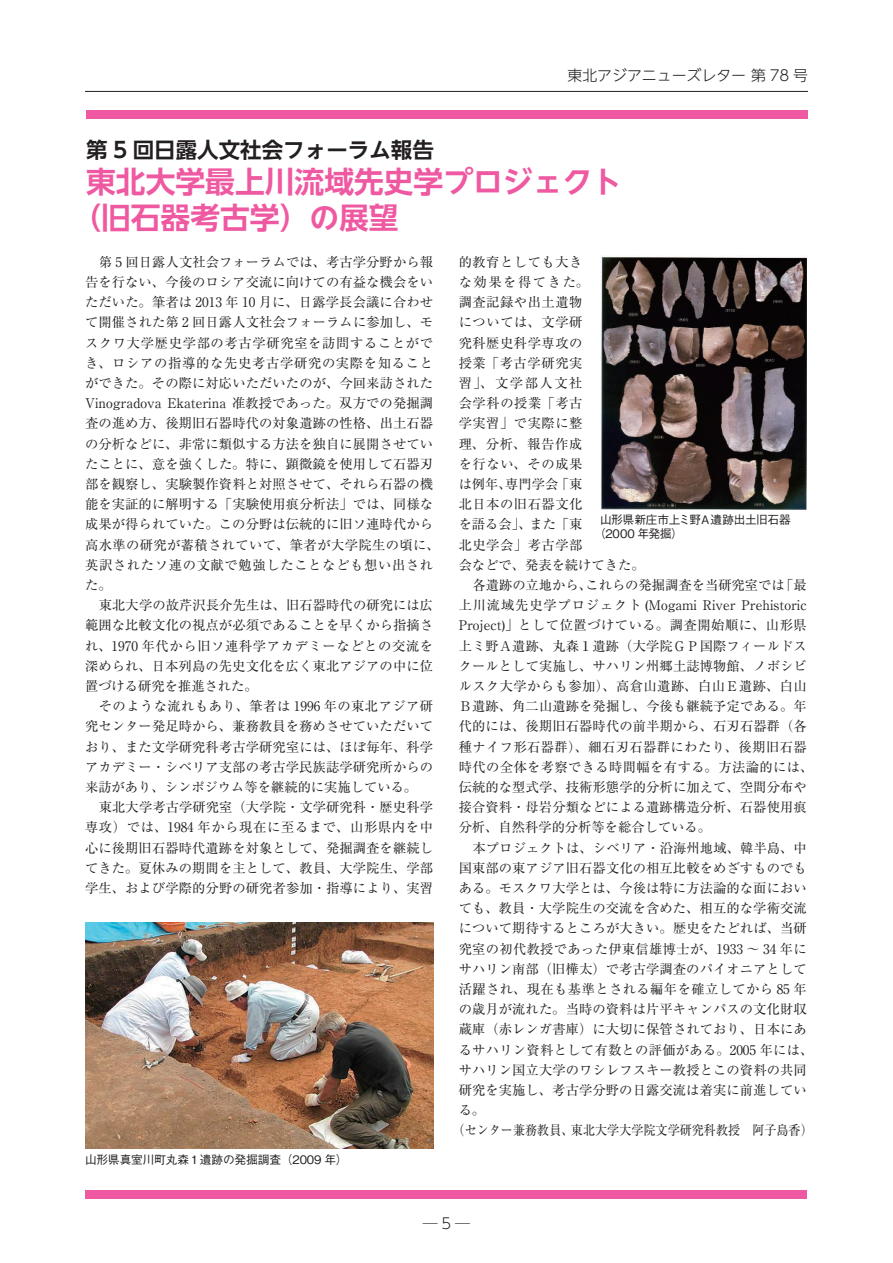
<style>
.page{position:relative;width:893px;height:1263px;background:#fff}
.page>*{position:absolute;margin:0;border:0;box-sizing:border-box;transform-origin:0 0}
.t1{font:700 29.7px "UD Shin Go NT Pro De";color:#ef59a1}
.t2{font:700 21.45px "UD Shin Go NT Pro De";color:#231f20}
.t3{font:300 14.85px "UD Shin Go NT Pro";color:#231f20}
.本文{font:13.35px/20.2px "Ryumin Pro";letter-spacing:.01em;color:#231f20}
.本文-2{font:13.35px/20.2px "Ryumin Pro";letter-spacing:.04em;color:#231f20}
.本文-3{font:13.35px "Ryumin Pro";letter-spacing:.01em;color:#231f20;scale:.91 1}
.キャプション{font:500 11.7px/13.8px "Gothic BBB Pro";letter-spacing:-.015em;color:#231f20}
</style>
<div class="page">
<hr style="left:85px;top:91px;width:723px;height:1px;background:#231f20">
<div style="left:85px;top:1191px;width:722px;height:8px;background:#ef59a1"></div>
<div style="left:86px;top:111px;width:722px;height:8px;background:#ef59a1"></div>
<img style="left:600px;top:256px;width:207px;height:254px">
<img style="left:85px;top:923px;width:348px;height:225px">
<p class="t3" style="left:567px;top:63px;width:242px">東北アジアニューズレター 第 78 号</p>
<p class="t2" style="left:86px;top:132px;width:349px">第 5 回日露人文社会フォーラム報告</p>
<p class="t1" style="left:86px;top:157px;width:537px">東北大学最上川流域先史学プロジェクト</p>
<p class="t1" style="left:71px;top:193px;width:329px">（旧石器考古学）の展望</p>
<p class="本文" style="left:85px;top:251px;width:356px;text-indent:14px">第 5 回日露人文社会フォーラムでは、考古学分野から報告を行ない、今後のロシア交流に向けての有益な機会をいただいた。筆者は 2013 年 10 月に、日露学長会議に合わせて開催された第 2 回日露人文社会フォーラムに参加し、モスクワ大学歴史学部の考古学研究室を訪問することができ、ロシアの指導的な先史考古学研究の実際を知ることができた。その際に対応いただいたのが、今回来訪された<br>Vinogradova Ekaterina 准教授であった。双方での発掘調査の進め方、後期旧石器時代の対象遺跡の性格、出土石器の分析などに、非常に類似する方法を独自に展開させていたことに、意を強くした。特に、顕微鏡を使用して石器刃部を観察し、実験製作資料と対照させて、それら石器の機能を実証的に解明する「実験使用痕分析法」では、同様な成果が得られていた。この分野は伝統的に旧ソ連時代から高水準の研究が蓄積されていて、筆者が大学院生の頃に、英訳されたソ連の文献で勉強したことなども想い出された。</p>
<p class="本文" style="left:85px;top:594px;width:350px;text-align:justify;text-indent:14px">東北大学の故芹沢長介先生は、旧石器時代の研究には広範囲な比較文化の視点が必須であることを早くから指摘され、1970 年代から旧ソ連科学アカデミーなどとの交流を深められ、日本列島の先史文化を広く東北アジアの中に位置づける研究を推進された。</p>
<p class="本文" style="left:85px;top:695px;width:350px;text-align:justify;text-indent:14px">そのような流れもあり、筆者は 1996 年の東北アジア研究センター発足時から、兼務教員を務めさせていただいており、また文学研究科考古学研究室には、ほぼ毎年、科学アカデミー・シベリア支部の考古学民族誌学研究所からの来訪があり、シンポジウム等を継続的に実施している。</p>
<p class="本文" style="left:85px;top:796px;width:350px;text-align:justify;text-indent:14px">東北大学考古学研究室（大学院・文学研究科・歴史科学専攻）では、1984 年から現在に至るまで、山形県内を中心に後期旧石器時代遺跡を対象として、発掘調査を継続してきた。夏休みの期間を主として、教員、大学院生、学部学生、および学際的分野の研究者参加・指導により、実習</p>
<p class="本文-2" style="left:459px;top:251px;width:188px">的教育としても大き<br>な効果を得てきた。<br>調査記録や出土遺物<br>については、文学研<br>究科歴史科学専攻の<br>授業「考古学研究実<br>習」、文学部人文社<br>会学科の授業「考古<br>学実習」で実際に整<br>理、分析、報告作成<br>を行ない、その成果<br>は例年、専門学会「東<br>北日本の旧石器文化<br>を語る会」、また「東<br>北史学会」考古学部<br>会などで、発表を続けてきた。</p>
<p class="本文" style="left:459px;top:574px;width:356px;text-indent:14px">各遺跡の立地から、これらの発掘調査を当研究室では「最上川流域先史学プロジェクト (Mogami River Prehistoric<br>Project)」として位置づけている。調査開始順に、山形県上ミ野Ａ遺跡、丸森１遺跡（大学院ＧＰ国際フィールドスクールとして実施し、サハリン州郷土誌博物館、ノボシビルスク大学からも参加）、高倉山遺跡、白山Ｅ遺跡、白山<br>Ｂ遺跡、角二山遺跡を発掘し、今後も継続予定である。年代的には、後期旧石器時代の前半期から、石刃石器群（各種ナイフ形石器群）、細石刃石器群にわたり、後期旧石器時代の全体を考察できる時間幅を有する。方法論的には、伝統的な型式学、技術形態学的分析に加えて、空間分布や接合資料・母岩分類などによる遺跡構造分析、石器使用痕分析、自然科学的分析等を総合している。</p>
<p class="本文" style="left:459px;top:837px;width:356px;text-indent:14px">本プロジェクトは、シベリア・沿海州地域、韓半島、中国東部の東アジア旧石器文化の相互比較をめざすものでもある。モスクワ大学とは、今後は特に方法論的な面においても、教員・大学院生の交流を含めた、相互的な学術交流について期待するところが大きい。歴史をたどれば、当研究室の初代教授であった伊東信雄博士が、1933 ～ 34 年にサハリン南部（旧樺太）で考古学調査のパイオニアとして活躍され、現在も基準とされる編年を確立してから 85 年の歳月が流れた。当時の資料は片平キャンパスの文化財収蔵庫（赤レンガ書庫）に大切に保管されており、日本にあるサハリン資料として有数との評価がある。2005 年には、サハリン国立大学のワシレフスキー教授とこの資料の共同研究を実施し、考古学分野の日露交流は着実に前進している。</p>
<p class="本文-3" style="left:453px;top:1120px;width:397px">（センター兼務教員、東北大学大学院文学研究科教授　阿子島香）</p>
<p class="キャプション" style="left:594px;top:512px;width:198px;text-indent:6px">山形県新庄市上ミ野Ａ遺跡出土旧石器（2000 年発掘）</p>
<p class="キャプション" style="left:85px;top:1151px;width:264px">山形県真室川町丸森１遺跡の発掘調査（2009 年）</p>
<p class="t3" style="left:423px;top:1212px;width:49px">─5─</p>
</div>
